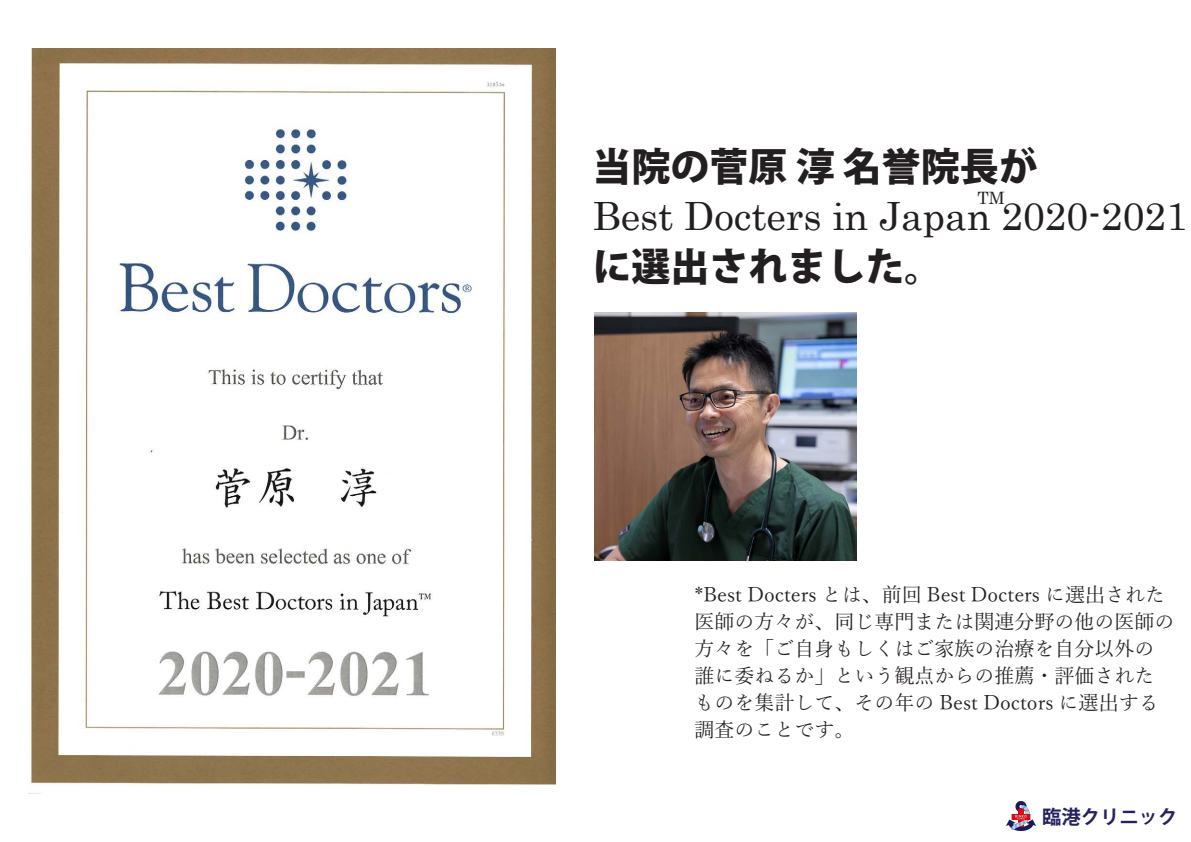
<style>
.page{position:relative;width:1191px;height:842px;background:#fff}
.page>*{position:absolute;margin:0;border:0;box-sizing:border-box;transform-origin:0 0}
.t1{font:39px "Century";color:#231f20}
.t2{font:800 39px "Koz Go Pro";color:#231f20}
.t3{font:20px/27px "Yu Mincho";color:#231f20}
.t4{font:700 19.3px "Koz Go Pro";color:#252161}
.t5{font:17px "Century";color:#231f20}
</style>
<div class="page">
<img style="left:30px;top:49px;width:525px;height:736px">
<img style="left:594px;top:313px;width:262px;height:247px">
<img style="left:1007px;top:802px;width:29px;height:28px">
<h1 class="t2" style="left:592px;top:141px;width:447px">当院の菅原 淳 名誉院長が</h1>
<h1 class="t1" style="left:592px;top:183px;width:597px">Best Docters in Japan 2020-2021</h1>
<h1 class="t2" style="left:592px;top:241px;width:352px">に選出されました。</h1>
<p class="t5" style="left:977px;top:184px;width:29px">TM</p>
<p class="t3" style="left:694px;top:579px;width:481px">*Best Docters とは、前回 Best Docters に選出された医師の方々が、同じ専門または関連分野の他の医師の方々を「ご自身もしくはご家族の治療を自分以外の誰に委ねるか」という観点からの推薦・評価されたものを集計して、その年の Best Doctors に選出する調査のことです。</p>
<p class="t4" style="left:1042px;top:805px;width:137px">臨港クリニック</p>
</div>
